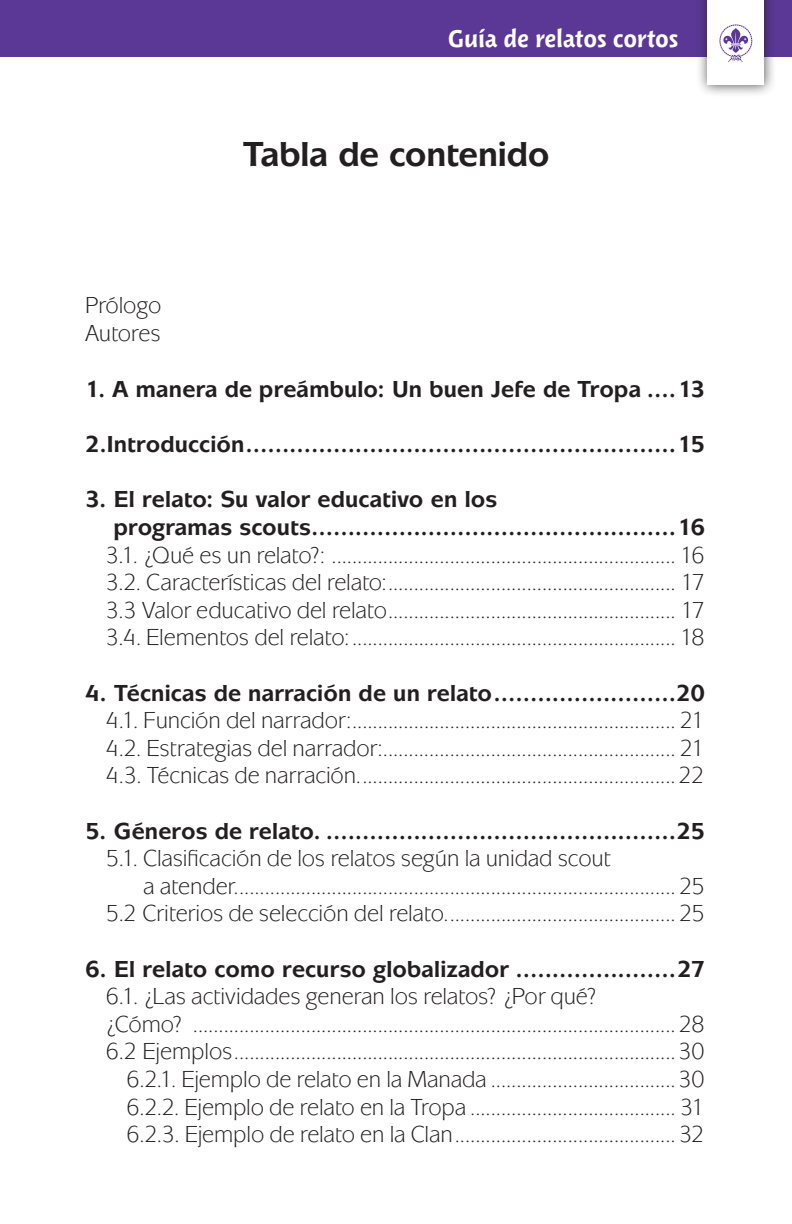
<style>
.page{position:relative;width:792px;height:1224px;background:#fff}
.page>*{position:absolute;margin:0;border:0;box-sizing:border-box;transform-origin:0 0}
.Relatos_Titulos{font:700 36px "Mixage ITC Std";letter-spacing:-.005em;color:#231f20}
.t1{font:600 28px "Woodland ITC Std";letter-spacing:-.005em;color:#fff}
.Relatos_Textos{font:24px/27.6px "Mixage ITC Std";letter-spacing:-.01em;color:#231f20}
.Relatos_Textos-2{font:700 24px/27.6px "Mixage ITC Std";letter-spacing:.01em;color:#231f20}
</style>
<div class="page">
<div style="left:0;top:0;width:792px;height:57px;background:#5b3896"></div>
<div style="left:696px;top:0;width:80px;height:97px;background:#231f20;opacity:.75"></div>
<div style="left:708px;top:0;width:56px;height:85px;background:#fff"></div>
<svg style="left:719px;top:24px;width:33px;height:38px"></svg>
<p class="t1" style="left:448px;top:24px;width:232px">Guía de relatos cortos</p>
<p class="Relatos_Titulos" style="left:243px;top:133px;width:308px">Tabla de contenido</p>
<p class="Relatos_Textos" style="left:85px;top:291px;width:78px">Prólogo</p>
<p class="Relatos_Textos" style="left:85px;top:319px;width:77px">Autores</p>
<p class="Relatos_Textos-2" style="left:85px;top:375px;width:622px">1. A manera de preámbulo: Un buen Jefe de Tropa ....13</p>
<p class="Relatos_Textos-2" style="left:85px;top:430px;width:622px">2.Introducción...........................................................15</p>
<p class="Relatos_Textos-2" style="left:114px;top:486px;width:593px;text-indent:-29px">3. El relato: Su valor educativo en los<br>programas scouts..................................................16</p>
<p class="Relatos_Textos" style="left:106px;top:541px;width:601px">3.1. ¿Qué es un relato?: ................................................................... 16</p>
<p class="Relatos_Textos" style="left:106px;top:568px;width:601px">3.2. Características del relato:........................................................ 17</p>
<p class="Relatos_Textos" style="left:106px;top:596px;width:601px">3.3 Valor educativo del relato........................................................ 17</p>
<p class="Relatos_Textos" style="left:106px;top:624px;width:601px">3.4. Elementos del relato: ............................................................... 18</p>
<p class="Relatos_Textos-2" style="left:85px;top:679px;width:622px">4. Técnicas de narración de un relato.........................20</p>
<p class="Relatos_Textos" style="left:106px;top:706px;width:601px">4.1. Función del narrador:............................................................... 21</p>
<p class="Relatos_Textos" style="left:106px;top:734px;width:601px">4.2. Estrategias del narrador:......................................................... 21</p>
<p class="Relatos_Textos" style="left:106px;top:762px;width:601px">4.3. Técnicas de narración..............................................................22</p>
<p class="Relatos_Textos-2" style="left:85px;top:817px;width:621px">5. Géneros de relato. ................................................25</p>
<p class="Relatos_Textos" style="left:143px;top:844px;width:563px;text-indent:-38px">5.1. Clasificación de los relatos según la unidad scout<br>a atender...................................................................................... 25</p>
<p class="Relatos_Textos" style="left:106px;top:900px;width:601px">5.2 Criterios de selección del relato............................................. 25</p>
<p class="Relatos_Textos-2" style="left:85px;top:955px;width:622px">6. El relato como recurso globalizador ......................27</p>
<p class="Relatos_Textos" style="left:106px;top:982px;width:601px">6.1. ¿Las actividades generan los relatos? ¿Por qué?<br>¿Cómo? ..............................................................................................28</p>
<p class="Relatos_Textos" style="left:106px;top:1038px;width:601px">6.2 Ejemplos......................................................................................30</p>
<p class="Relatos_Textos" style="left:126px;top:1065px;width:580px">6.2.1. Ejemplo de relato en la Manada ....................................30</p>
<p class="Relatos_Textos" style="left:126px;top:1093px;width:580px">6.2.2. Ejemplo de relato en la Tropa ........................................ 31</p>
<p class="Relatos_Textos" style="left:126px;top:1120px;width:580px">6.2.3. Ejemplo de relato en la Clan...........................................32</p>
</div>
